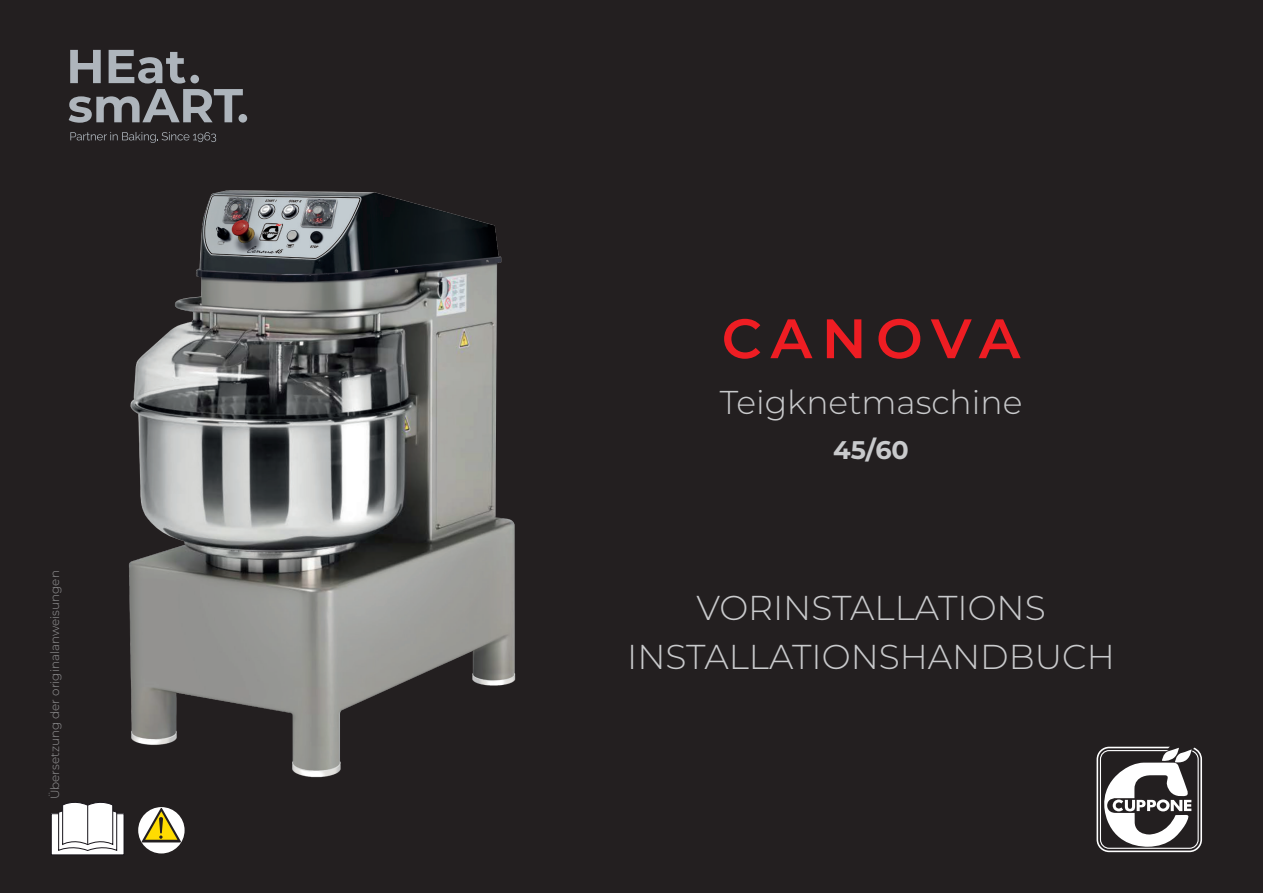
<style>
.page{position:relative;width:1263px;height:893px;background:#231f20}
.page>*{position:absolute;margin:0;border:0;box-sizing:border-box;transform-origin:0 0}
.t1{font:600 55.5px "Montserrat";letter-spacing:.155em;color:#ee1d23}
.t2{font:300 34.5px/49.5px "Montserrat";color:#c9cacc;text-align:center}
.t3{font:300 33px "Montserrat";color:#c9cacc}
.t4{font:700 25.5px "Montserrat";color:#c9cacc}
.t5{font:300 12px "Montserrat";color:#c9cacc}
</style>
<div class="page">
<div style="left:51px;top:814px;width:73px;height:41px;background:#fff"></div>
<div style="left:51px;top:813px;width:74px;height:42px;border:1px solid #17141a"></div>
<svg style="left:58px;top:839px;width:60px;height:12px"></svg>
<hr style="left:87px;top:805px;width:1px;height:39px;background:#17141a">
<svg style="left:138px;top:807px;width:47px;height:46px"></svg>
<svg style="left:142px;top:839px;width:39px;height:3px"></svg>
<img style="left:51px;top:49px;width:465px;height:790px">
<svg style="left:69px;top:50px;width:174px;height:73px"></svg>
<svg style="left:70px;top:132px;width:146px;height:11px"></svg>
<div style="left:239px;top:114px;width:8px;height:9px;background:#aeb5bc;border-radius:50%"></div>
<div style="left:190px;top:75px;width:9px;height:8px;background:#aeb5bc;border-radius:50%"></div>
<svg style="left:1096px;top:747px;width:106px;height:105px"></svg>
<p class="t5" style="left:47px;top:799px;width:231px;rotate:-90deg">Übersetzung der originalanweisungen</p>
<p class="t1" style="left:722px;top:299px;width:300px">CANOVA</p>
<p class="t3" style="left:720px;top:380px;width:304px">Teigknetmaschine</p>
<p class="t4" style="left:833px;top:432px;width:77px">45/60</p>
<p class="t2" style="left:627px;top:582px;width:489px">VORINSTALLATIONS<br>INSTALLATIONSHANDBUCH</p>
</div>
